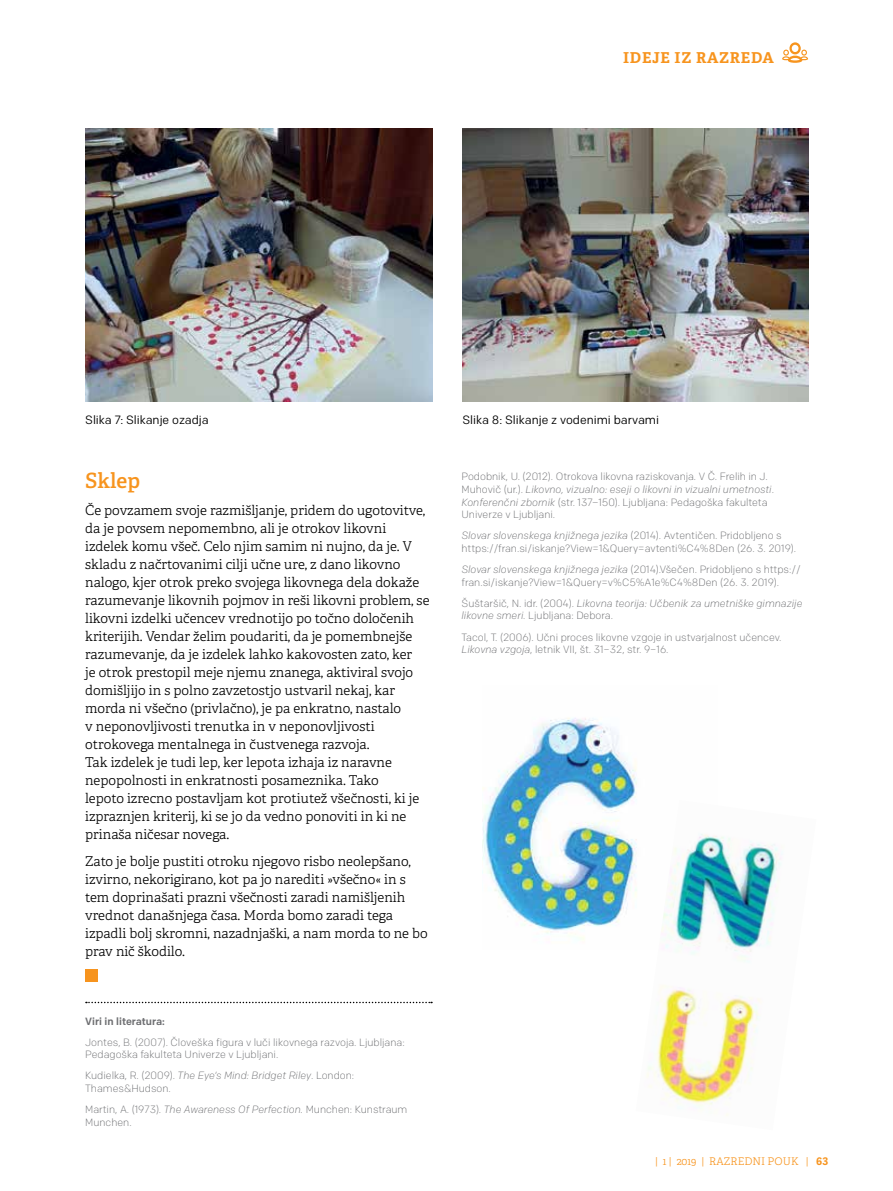
<style>
.page{position:relative;width:893px;height:1191px;background:#fff}
.page>*{position:absolute;margin:0;border:0;box-sizing:border-box;transform-origin:0 0}
.t1{font:600 21px "Adelle";color:#f7941e}
.t2{font:700 15px "Adelle";color:#f7941e}
.t3{font:300 13.5px/18px "Adelle";color:#000}
.t4{font:12px "Chrono";color:#000}
.t5{font:300 10.5px/12.6px "Chrono";color:#6d6e71}
.t6{font:italic 300 10.5px/12.6px "Chrono";color:#6d6e71}
.t7{font:300 10.5px "Adelle";color:#f7941e}
.t8{font:500 10.5px "Chrono";color:#6d6e71}
.s1{font-style:italic}
.s2{font-style:normal}
.s3{font-family:"Adelle Sans";font-weight:700}
</style>
<div class="page">
<svg style="left:782px;top:42px;width:26px;height:21px"></svg>
<svg style="left:86px;top:1001px;width:346px;height:2px"></svg>
<div style="left:85px;top:969px;width:13px;height:13px;background:#f7941e"></div>
<img style="left:462px;top:128px;width:346px;height:273px">
<img style="left:86px;top:128px;width:346px;height:273px">
<img style="left:483px;top:718px;width:154px;height:223px">
<img style="left:636px;top:800px;width:146px;height:316px">
<p class="t2" style="left:623px;top:48px;width:11px">IDEJE</p>
<p class="t2" style="left:675px;top:48px;width:34px">IZ RAZREDA</p>
<p class="t4" style="left:85px;top:412px;width:125px">Slika 7: Slikanje ozadja</p>
<p class="t4" style="left:462px;top:412px;width:198px">Slika 8: Slikanje z vodenimi barvami</p>
<h1 class="t1" style="left:85px;top:468px;width:57px">Sklep</h1>
<p class="t3" style="left:85px;top:501px;width:346px">Če povzamem svoje razmišljanje, pridem do ugotovitve, da je povsem nepomembno, ali je otrokov likovni izdelek komu všeč. Celo njim samim ni nujno, da je. V skladu z načrtovanimi cilji učne ure, z dano likovno nalogo, kjer otrok preko svojega likovnega dela dokaže razumevanje likovnih pojmov in reši likovni problem, se likovni izdelki učencev vrednotijo po točno določenih kriterijih. Vendar želim poudariti, da je pomembnejše razumevanje, da je izdelek lahko kakovosten zato, ker<br>je otrok prestopil meje njemu znanega, aktiviral svojo domišljijo in s polno zavzetostjo ustvaril nekaj, kar morda ni všečno (privlačno), je pa enkratno, nastalo<br>v neponovljivosti trenutka in v neponovljivosti otrokovega mentalnega in čustvenega razvoja.<br>Tak izdelek je tudi lep, ker lepota izhaja iz naravne nepopolnosti in enkratnosti posameznika. Tako<br>lepoto izrecno postavljam kot protiutež všečnosti, ki je izpraznjen kriterij, ki se jo da vedno ponoviti in ki ne prinaša ničesar novega.</p>
<p class="t3" style="left:85px;top:852px;width:344px">Zato je bolje pustiti otroku njegovo risbo neolepšano, izvirno, nekorigirano, kot pa jo narediti »všečno« in s tem doprinašati prazni všečnosti zaradi namišljenih vrednot današnjega časa. Morda bomo zaradi tega izpadli bolj skromni, nazadnjaški, a nam morda to ne bo prav nič škodilo.</p>
<p class="t8" style="left:85px;top:1014px;width:81px">Viri in literatura:</p>
<p class="t5" style="left:85px;top:1035px;width:321px">Jontes, B. (2007). Človeška figura v luči likovnega razvoja. Ljubljana:<br>Pedagoška fakulteta Univerze v Ljubljani.</p>
<p class="t5" style="left:85px;top:1069px;width:270px">Kudielka, R. (2009). <span class="s1">The Eye‘s Mind: Bridget Riley</span>. London:<br>Thames&amp;Hudson.</p>
<p class="t5" style="left:85px;top:1103px;width:324px">Martin, A. (1973). <span class="s1">The Awareness Of Perfection.</span> Munchen: Kunstraum<br>Munchen.</p>
<p class="t5" style="left:461px;top:470px;width:314px">Podobnik, U. (2012). Otrokova likovna raziskovanja<span class="s1">.</span> V Č. Frelih in J.<br>Muhovič (ur.). <span class="s1">Likovno, vizualno: eseji o likovni in vizualni umetnosti</span>.<br><span class="s1">Konferenčni zbornik</span> (str. 137–150). Ljubljana: Pedagoška fakulteta Univerze v Ljubljani.</p>
<p class="t5" style="left:461px;top:529px;width:336px"><span class="s1">Slovar slovenskega knjižnega jezika</span> (2014). Avtentičen. Pridobljeno s https://fran.si/iskanje?View=1&amp;Query=avtenti%C4%8Den (26. 3. 2019).</p>
<p class="t5" style="left:461px;top:563px;width:341px"><span class="s1">Slovar slovenskega knjižnega jezika</span> (2014).Všečen. Pridobljeno s https:// fran.si/iskanje?View=1&amp;Query=v%C5%A1e%C4%8Den (26. 3. 2019).</p>
<p class="t6" style="left:461px;top:597px;width:342px"><span class="s2">Šuštaršič, N. idr. (2004).</span> Likovna teorija: Učbenik za umetniške gimnazije likovne smeri. <span class="s2">Ljubljana: Debora.</span></p>
<p class="t5" style="left:461px;top:630px;width:322px">Tacol, T. (2006). Učni proces likovne vzgoje in ustvarjalnost učencev.<br><span class="s1">Likovna vzgoja</span>, letnik VII, št. 31−32, str. 9−16.</p>
<p class="t7" style="left:655px;top:1154px;width:175px">| 1 | 2019 | RAZREDNI POUK | <span class="s3">63</span></p>
</div>
